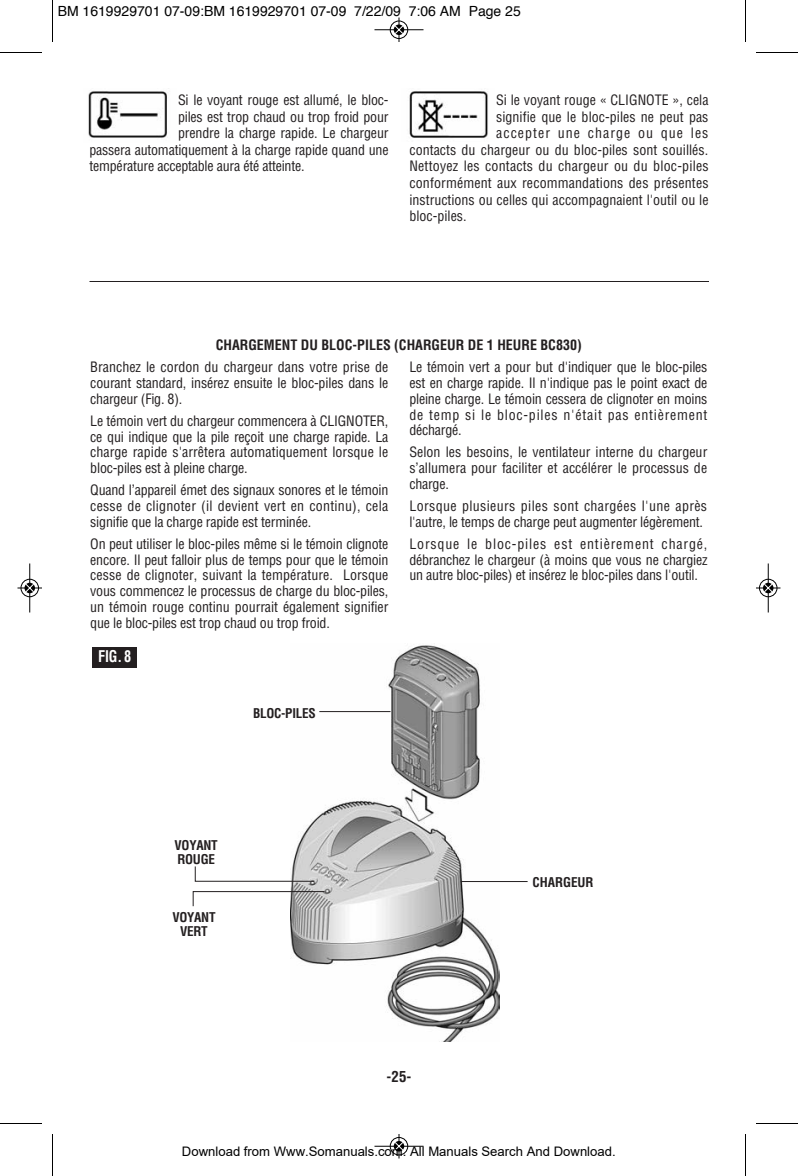
<style>
.page{position:relative;width:798px;height:1176px;background:#fff}
.page>*{position:absolute;margin:0;border:0;box-sizing:border-box;transform-origin:0 0}
.t1{font:700 condensed 15.75px "Helvetica";color:#fff;scale:.9 1}
.t2{font:700 condensed 14.88px "Helvetica";color:#231f20}
.t3{font:condensed 14px/15.8px "Helvetica";letter-spacing:-.005em;color:#231f20;text-align:justify}
.t4{font:14px "Helvetica";color:#000}
.t5{font:700 condensed 14px "Helvetica";color:#231f20}
.t6{font:condensed 14px "Helvetica";letter-spacing:.015em;color:#231f20}
.t7{font:condensed 14px "Helvetica";letter-spacing:.075em;color:#231f20}
.t8{font:13.12px "Arial";color:#000}
.t9{font:700 condensed 13.12px/14px "Helvetica";letter-spacing:-.02em;color:#231f20}
.t10{font:700 condensed 13.12px "Helvetica";color:#231f20}
</style>
<div class="page">
<img style="left:88px;top:91px;width:80px;height:47px">
<img style="left:409px;top:91px;width:79px;height:47px">
<hr style="left:90px;top:281px;width:619px;height:1px;background:#231f20">
<img style="left:290px;top:643px;width:210px;height:399px">
<hr style="left:319px;top:711px;width:72px;height:1px;background:#231f20">
<hr style="left:461px;top:881px;width:67px;height:1px;background:#231f20">
<svg style="left:194px;top:866px;width:121px;height:16px"></svg>
<svg style="left:192px;top:891px;width:133px;height:16px"></svg>
<div style="left:92px;top:647px;width:45px;height:21px;background:#231f20"></div>
<hr style="left:52px;top:0;width:1px;height:42px;background:#000">
<hr style="left:0;top:52px;width:42px;height:1px;background:#000">
<hr style="left:745px;top:0;width:1px;height:42px;background:#000">
<hr style="left:756px;top:52px;width:42px;height:1px;background:#000">
<hr style="left:52px;top:1134px;width:1px;height:42px;background:#000">
<hr style="left:0;top:1123px;width:42px;height:1px;background:#000">
<hr style="left:745px;top:1134px;width:1px;height:42px;background:#000">
<hr style="left:756px;top:1123px;width:42px;height:1px;background:#000">
<div style="left:390px;top:20px;width:18px;height:19px;border:1px solid #fff;border-radius:50%"></div>
<hr style="left:374px;top:29px;width:50px;height:1px;background:#000">
<div style="left:390px;top:21px;width:18px;height:18px;border:1px solid #000;border-radius:50%"></div>
<svg style="left:395px;top:18px;width:8px;height:24px"></svg>
<div style="left:390px;top:1137px;width:18px;height:19px;border:1px solid #fff;border-radius:50%"></div>
<hr style="left:374px;top:1146px;width:50px;height:1px;background:#000">
<div style="left:390px;top:1137px;width:18px;height:18px;border:1px solid #000;border-radius:50%"></div>
<svg style="left:395px;top:1134px;width:8px;height:24px"></svg>
<div style="left:20px;top:579px;width:19px;height:18px;border:1px solid #fff;border-radius:50%"></div>
<hr style="left:29px;top:564px;width:1px;height:48px;background:#000">
<div style="left:21px;top:579px;width:18px;height:18px;border:1px solid #000;border-radius:50%"></div>
<svg style="left:18px;top:584px;width:24px;height:8px"></svg>
<div style="left:759px;top:579px;width:19px;height:18px;border:1px solid #fff;border-radius:50%"></div>
<hr style="left:768px;top:564px;width:1px;height:48px;background:#000">
<div style="left:759px;top:579px;width:18px;height:18px;border:1px solid #000;border-radius:50%"></div>
<svg style="left:756px;top:584px;width:24px;height:8px"></svg>
<p class="t4" style="left:58px;top:5px;width:465px">BM 1619929701 07-09:BM 1619929701 07-09 7/22/09 7:06 AM Page 25</p>
<p class="t3" style="left:178px;top:92px;width:212px">Si le voyant rouge est allumé, le bloc-</p>
<p class="t3" style="left:178px;top:109px;width:212px">piles est trop chaud ou trop froid pour</p>
<p class="t3" style="left:178px;top:126px;width:212px">prendre la charge rapide. Le chargeur</p>
<p class="t3" style="left:90px;top:142px;width:301px">passera automatiquement à la charge rapide quand une</p>
<p class="t3" style="left:90px;top:159px;width:217px">température acceptable aura été atteinte.</p>
<p class="t3" style="left:496px;top:92px;width:214px">Si le voyant rouge « CLIGNOTE », cela</p>
<p class="t3" style="left:496px;top:109px;width:214px">signifie que le bloc-piles ne peut pas</p>
<p class="t7" style="left:496px;top:125px;width:214px">accepter une charge ou que les</p>
<p class="t3" style="left:410px;top:142px;width:300px">contacts du chargeur ou du bloc-piles sont souillés.</p>
<p class="t6" style="left:410px;top:158px;width:301px">Nettoyez les contacts du chargeur ou du bloc-piles</p>
<p class="t3" style="left:410px;top:175px;width:301px">conformément aux recommandations des présentes</p>
<p class="t3" style="left:410px;top:192px;width:301px">instructions ou celles qui accompagnaient l'outil ou le</p>
<p class="t3" style="left:410px;top:209px;width:59px">bloc-piles.</p>
<p class="t5" style="left:216px;top:337px;width:367px">CHARGEMENT DU BLOC-PILES (CHARGEUR DE 1 HEURE BC830)</p>
<p class="t3" style="left:90px;top:360px;width:300px">Branchez le cordon du chargeur dans votre prise de courant standard, insérez ensuite le bloc-piles dans le chargeur (Fig. 8).</p>
<p class="t3" style="left:90px;top:413px;width:300px">Le témoin vert du chargeur commencera à CLIGNOTER, ce qui indique que la pile reçoit une charge rapide. La charge rapide s'arrêtera automatiquement lorsque le bloc-piles est à pleine charge.</p>
<p class="t3" style="left:90px;top:483px;width:300px">Quand l’appareil émet des signaux sonores et le témoin cesse de clignoter (il devient vert en continu), cela signifie que la charge rapide est terminée.</p>
<p class="t3" style="left:90px;top:536px;width:300px">On peut utiliser le bloc-piles même si le témoin clignote encore. Il peut falloir plus de temps pour que le témoin cesse de clignoter, suivant la température. Lorsque vous commencez le processus de charge du bloc-piles, un témoin rouge continu pourrait également signifier que le bloc-piles est trop chaud ou trop froid.</p>
<p class="t1" style="left:98px;top:648px;width:38px">FIG. 8</p>
<p class="t9" style="left:253px;top:706px;width:64px">BLOC-PILES</p>
<p class="t3" style="left:409px;top:360px;width:300px">Le témoin vert a pour but d'indiquer que le bloc-piles est en charge rapide. Il n'indique pas le point exact de pleine charge. Le témoin cessera de clignoter en moins de temp si le bloc-piles n'était pas entièrement déchargé.</p>
<p class="t3" style="left:409px;top:445px;width:299px">Selon les besoins, le ventilateur interne du chargeur s’allumera pour faciliter et accélérer le processus de charge.</p>
<p class="t3" style="left:409px;top:498px;width:299px">Lorsque plusieurs piles sont chargées l'une après l'autre, le temps de charge peut augmenter légèrement.</p>
<p class="t3" style="left:409px;top:536px;width:300px">Lorsque le bloc-piles est entièrement chargé, débranchez le chargeur (à moins que vous ne chargiez un autre bloc-piles) et insérez le bloc-piles dans l'outil.</p>
<p class="t9" style="left:175px;top:838px;width:45px">VOYANT<br>ROUGE</p>
<p class="t9" style="left:172px;top:910px;width:45px;text-align:center">VOYANT<br>VERT</p>
<p class="t10" style="left:532px;top:875px;width:63px">CHARGEUR</p>
<p class="t2" style="left:387px;top:1068px;width:26px">-25-</p>
<p class="t8" style="left:182px;top:1144px;width:435px">Download from Www.Somanuals.com. All Manuals Search And Download.</p>
</div>
